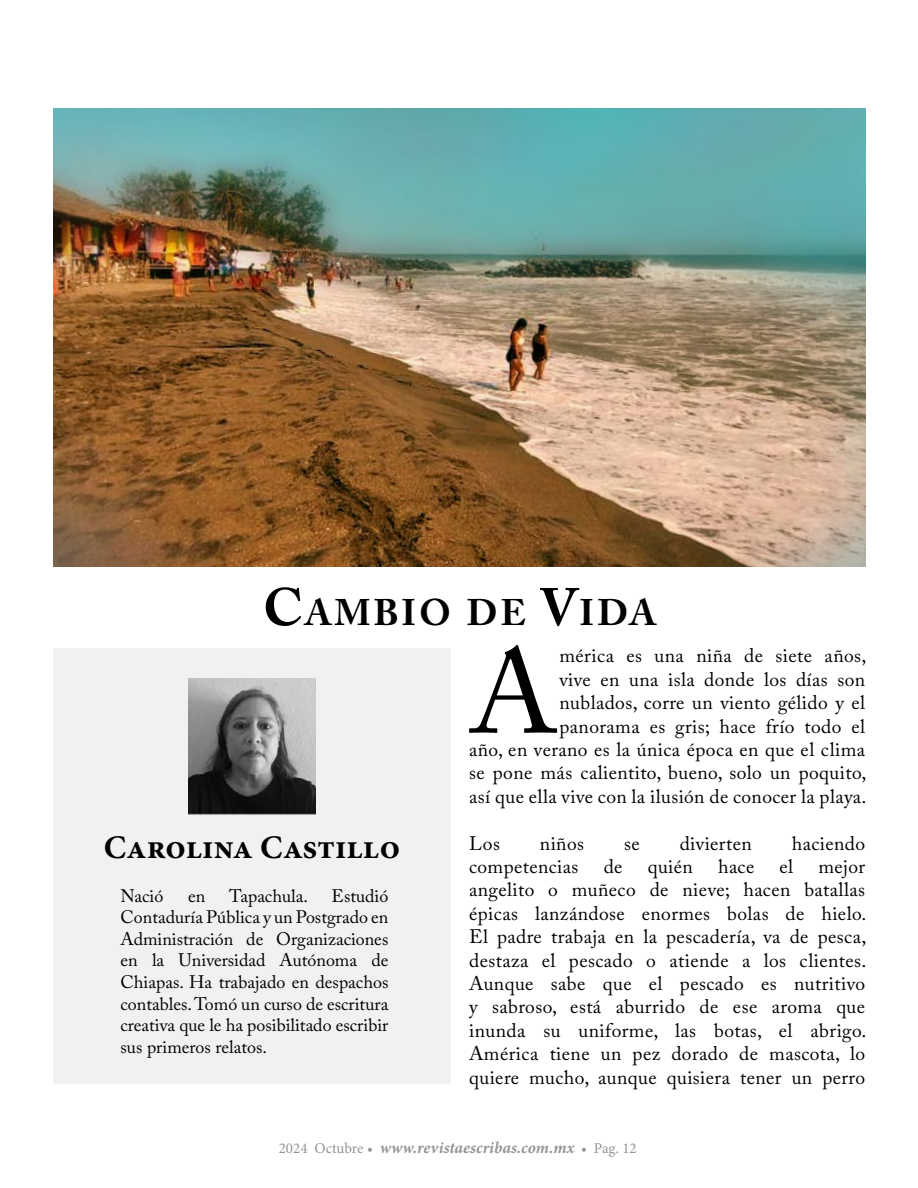
<style>
.page{position:relative;width:918px;height:1188px;background:#fff}
.page>*{position:absolute;margin:0;border:0;box-sizing:border-box;transform-origin:0 0}
.t1{font:118.2px "Adobe Caslon Pro";color:#000}
.t2{font:700 36.75px "Adobe Caslon Pro";letter-spacing:.07em;color:#000}
.t3{font:700 33px "Minion Pro";color:#000}
.t4{font:19.5px/23.4px "Adobe Caslon Pro";letter-spacing:.02em;color:#000;text-align:right}
.t5{font:18px/21.6px "Adobe Caslon Pro";color:#000;text-align:justify}
.t6{font:italic 700 16.5px "Minion Pro";letter-spacing:.005em;color:#939598}
.s1{font-size:52.5px}
.s2{font-weight:400;font-style:normal;font-size:15px}
</style>
<div class="page">
<div style="left:54px;top:648px;width:397px;height:436px;background:#f1f1f2"></div>
<img style="left:188px;top:679px;width:128px;height:135px">
<img style="left:54px;top:108px;width:811px;height:458px">
<h2 class="t2" style="left:263px;top:591px;width:395px"><span class="s1">C</span>AMBIO DE <span class="s1">V</span>IDA</h2>
<h3 class="t3" style="left:104px;top:824px;width:298px">Carolina Castillo</h3>
<p class="t5" style="left:121px;top:885px;width:44px">Nació</p>
<p class="t5" style="left:188px;top:885px;width:19px">en</p>
<p class="t5" style="left:229px;top:885px;width:80px">Tapachula.</p>
<p class="t5" style="left:121px;top:885px;width:269px;text-indent:211px">Estudió Contaduría Pública y un Postgrado en Administración de Organizaciones en la Universidad Autónoma de Chiapas. Ha trabajado en despachos contables. Tomó un curso de escritura creativa que le ha posibilitado escribir sus primeros relatos.</p>
<h1 class="t1" style="left:469px;top:623px;width:89px">A</h1>
<p class="t4" style="left:469px;top:644px;width:399px">mérica es una niña de siete años,<br>vive en una isla donde los días son<br>nublados, corre un viento gélido y el<br>panorama es gris; hace frío todo el<br>año, en verano es la única época en que el clima se pone más calientito, bueno, solo un poquito, así que ella vive con la ilusión de conocer la playa.</p>
<p class="t4" style="left:469px;top:831px;width:32px">Los</p>
<p class="t4" style="left:540px;top:831px;width:46px">niños</p>
<p class="t4" style="left:624px;top:831px;width:17px">se</p>
<p class="t4" style="left:680px;top:831px;width:74px">divierten</p>
<p class="t4" style="left:792px;top:831px;width:75px">haciendo</p>
<p class="t4" style="left:469px;top:855px;width:111px">competencias</p>
<p class="t4" style="left:604px;top:855px;width:20px">de</p>
<p class="t4" style="left:648px;top:855px;width:47px">quién</p>
<p class="t4" style="left:718px;top:855px;width:38px">hace</p>
<p class="t4" style="left:780px;top:855px;width:15px">el</p>
<p class="t4" style="left:469px;top:855px;width:399px;text-align:justify;text-indent:349px">mejor angelito o muñeco de nieve; hacen batallas épicas lanzándose enormes bolas de hielo.<br>El padre trabaja en la pescadería, va de pesca, destaza el pescado o atiende a los clientes.<br>Aunque sabe que el pescado es nutritivo y sabroso, está aburrido de ese aroma que inunda su uniforme, las botas, el abrigo.<br>América tiene un pez dorado de mascota, lo quiere mucho, aunque quisiera tener un perro</p>
<p class="t6" style="left:279px;top:1136px;width:360px"><span class="s2">2024 Octubre •</span> www.revistaescribas.com.mx <span class="s2">• Pag. 12</span></p>
</div>
